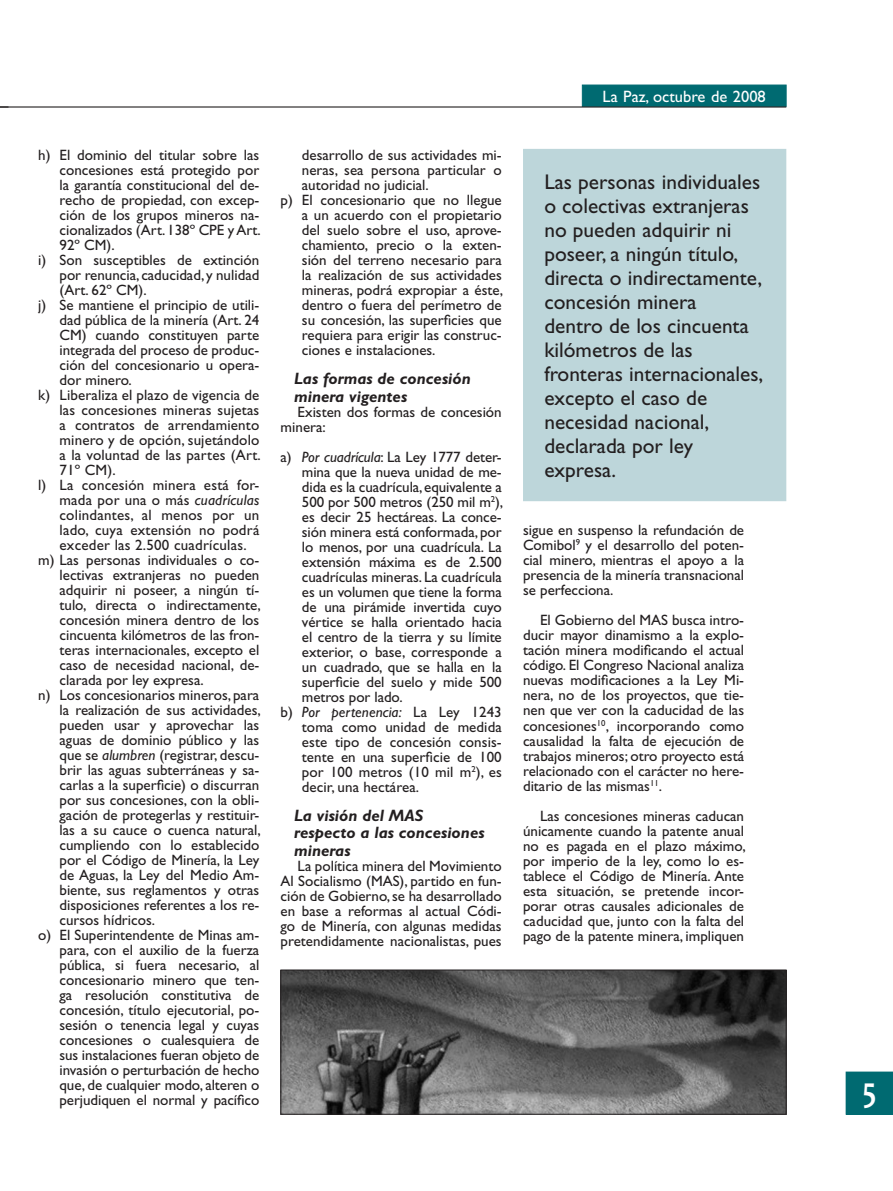
<style>
.page{position:relative;width:893px;height:1191px;background:#fff}
.page>*{position:absolute;margin:0;border:0;box-sizing:border-box;transform-origin:0 0}
.t1{font:700 36px "Candara";color:#fff;scale:.8 1}
.Citas{font:21.3px/24px "Gill Sans";color:#231f20}
.Subtítulos{font:italic 700 16.5px/17.2px "Gill Sans";color:#231f20}
.t2{font:16.5px "Gill Sans";color:#fff}
.Texto_sangrado{font:15px/15px "Gill Sans";color:#231f20;text-align:justify}
.Texto{font:15px/15px "Gill Sans";color:#231f20;text-align:justify}
.s1{font-style:italic}
</style>
<div class="page">
<div style="left:582px;top:85px;width:204px;height:22px;background:#006a71"></div>
<div style="left:846px;top:1071px;width:47px;height:43px;background:#006a71"></div>
<hr style="left:0;top:106px;width:786px;height:2px;background:#231f20">
<div style="left:523px;top:149px;width:263px;height:352px;background:#bdd6da"></div>
<img style="left:283px;top:971px;width:501px;height:141px">
<div style="left:281px;top:969px;width:505px;height:145px;border:1px solid #231f20"></div>
<p class="Texto_sangrado" style="left:60px;top:148px;width:203px;text-indent:-21px">h) El dominio del titular sobre las concesiones está protegido por la garantía constitucional del de&shy;recho de propiedad, con excep&shy;ción de los grupos mineros na&shy;cionalizados (Art. 138º CPE y Art.<br>92º CM).</p>
<p class="Texto_sangrado" style="left:60px;top:253px;width:201px;text-indent:-21px">i) Son susceptibles de extinción por renuncia, caducidad, y nulidad (Art. 62º CM).</p>
<p class="Texto_sangrado" style="left:60px;top:298px;width:201px;text-indent:-21px">j) Se mantiene el principio de utili&shy;dad pública de la minería (Art. 24<br>CM) cuando constituyen parte integrada del proceso de produc&shy;ción del concesionario u opera&shy;dor minero.</p>
<p class="Texto_sangrado" style="left:60px;top:388px;width:203px;text-indent:-21px">k) Liberaliza el plazo de vigencia de las concesiones mineras sujetas a contratos de arrendamiento minero y de opción, sujetándolo a la voluntad de las partes (Art.<br>71º CM).</p>
<p class="Texto_sangrado" style="left:60px;top:478px;width:201px;text-indent:-21px">l) La concesión minera está for&shy;mada por una o más <span class="s1">cuadrículas </span>colindantes, al menos por un lado, cuya extensión no podrá exceder las 2.500 cuadrículas.</p>
<p class="Texto_sangrado" style="left:60px;top:553px;width:203px;text-indent:-21px">m) Las personas individuales o co&shy;lectivas extranjeras no pueden adquirir ni poseer, a ningún tí&shy;tulo, directa o indirectamente, concesión minera dentro de los cincuenta kilómetros de las fron&shy;teras internacionales, excepto el caso de necesidad nacional, de&shy;clarada por ley expresa.</p>
<p class="Texto_sangrado" style="left:60px;top:688px;width:203px;text-indent:-21px">n) Los concesionarios mineros, para la realización de sus actividades, pueden usar y aprovechar las aguas de dominio público y las que se <span class="s1">alumbren</span> (registrar, descu&shy;brir las aguas subterráneas y sa&shy;carlas a la superficie) o discurran por sus concesiones, con la obli&shy;gación de protegerlas y restituir&shy;las a su cauce o cuenca natural, cumpliendo con lo establecido por el Código de Minería, la Ley de Aguas, la Ley del Medio Am&shy;biente, sus reglamentos y otras disposiciones referentes a los re&shy;cursos hídricos.</p>
<p class="Texto_sangrado" style="left:60px;top:928px;width:201px;text-indent:-21px">o) El Superintendente de Minas am&shy;para, con el auxilio de la fuerza pública, si fuera necesario, al concesionario minero que ten&shy;ga resolución constitutiva de concesión, título ejecutorial, po&shy;sesión o tenencia legal y cuyas concesiones o cualesquiera de sus instalaciones fueran objeto de invasión o perturbación de hecho que, de cualquier modo, alteren o perjudiquen el normal y pacífico</p>
<p class="Texto_sangrado" style="left:302px;top:148px;width:201px">desarrollo de sus actividades mi&shy;neras, sea persona particular o autoridad no judicial.</p>
<p class="Texto_sangrado" style="left:302px;top:193px;width:203px;text-indent:-21px">p) El concesionario que no llegue a un acuerdo con el propietario del suelo sobre el uso, aprove&shy;chamiento, precio o la exten&shy;sión del terreno necesario para la realización de sus actividades mineras, podrá expropiar a éste, dentro o fuera del perímetro de su concesión, las superficies que requiera para erigir las construc&shy;ciones e instalaciones.</p>
<p class="Subtítulos" style="left:294px;top:370px;width:178px">Las formas de concesión minera vigentes</p>
<p class="Texto" style="left:281px;top:404px;width:223px;text-indent:17px">Existen dos formas de concesión minera:</p>
<p class="Texto_sangrado" style="left:302px;top:449px;width:203px;text-indent:-21px">a) <span class="s1">Por cuadrícula</span>: La Ley 1777 deter&shy;mina que la nueva unidad de me&shy;dida es la cuadrícula, equivalente a 500 por 500 metros (250 mil m<sup>2</sup>), es decir 25 hectáreas. La conce&shy;sión minera está conformada, por lo menos, por una cuadrícula. La extensión máxima es de 2.500 cuadrículas mineras. La cuadrícula es un volumen que tiene la forma de una pirámide invertida cuyo vértice se halla orientado hacia el centro de la tierra y su límite exterior, o base, corresponde a un cuadrado, que se halla en la superficie del suelo y mide 500 metros por lado.</p>
<p class="Texto_sangrado" style="left:302px;top:704px;width:201px;text-indent:-21px">b) <span class="s1">Por pertenencia:</span> La Ley 1243 toma como unidad de medida este tipo de concesión consis&shy;tente en una superficie de 100 por 100 metros (10 mil m<sup>2</sup>), es decir, una hectárea.</p>
<p class="Subtítulos" style="left:294px;top:807px;width:131px">La visión del MAS</p>
<p class="Subtítulos" style="left:294px;top:824px;width:192px">respecto a las concesiones mineras</p>
<p class="Texto" style="left:281px;top:858px;width:223px;text-indent:17px">La política minera del Movimiento Al Socialismo (MAS), partido en fun&shy;ción de Gobierno, se ha desarrollado en base a reformas al actual Códi&shy;go de Minería, con algunas medidas pretendidamente nacionalistas, pues</p>
<p class="t2" style="left:603px;top:87px;width:165px">La Paz, octubre de 2008</p>
<p class="Citas" style="left:544px;top:170px;width:220px">Las personas individuales o colectivas extranjeras no pueden adquirir ni poseer, a ningún título, directa o indirectamente, concesión minera<br>dentro de los cincuenta kilómetros de las fronteras internacionales, excepto el caso de necesidad nacional, declarada por ley expresa.</p>
<p class="Texto" style="left:523px;top:523px;width:223px">sigue en suspenso la refundación de Comibol<sup>9</sup> y el desarrollo del poten&shy;cial minero, mientras el apoyo a la presencia de la minería transnacional se perfecciona.</p>
<p class="Texto" style="left:523px;top:613px;width:223px;text-indent:17px">El Gobierno del MAS busca intro&shy;ducir mayor dinamismo a la explo&shy;tación minera modificando el actual código. El Congreso Nacional analiza nuevas modificaciones a la Ley Mi&shy;nera, no de los proyectos, que tie&shy;nen que ver con la caducidad de las concesiones<sup>10</sup>, incorporando como causalidad la falta de ejecución de trabajos mineros; otro proyecto está relacionado con el carácter no here&shy;ditario de las mismas<sup>11</sup>.</p>
<p class="Texto" style="left:523px;top:808px;width:224px;text-indent:17px">Las concesiones mineras caducan únicamente cuando la patente anual no es pagada en el plazo máximo, por imperio de la ley, como lo es&shy;tablece el Código de Minería. Ante esta situación, se pretende incor&shy;porar otras causales adicionales de caducidad que, junto con la falta del pago de la patente minera, impliquen</p>
<h1 class="t1" style="left:863px;top:1068px;width:19px">5</h1>
</div>
